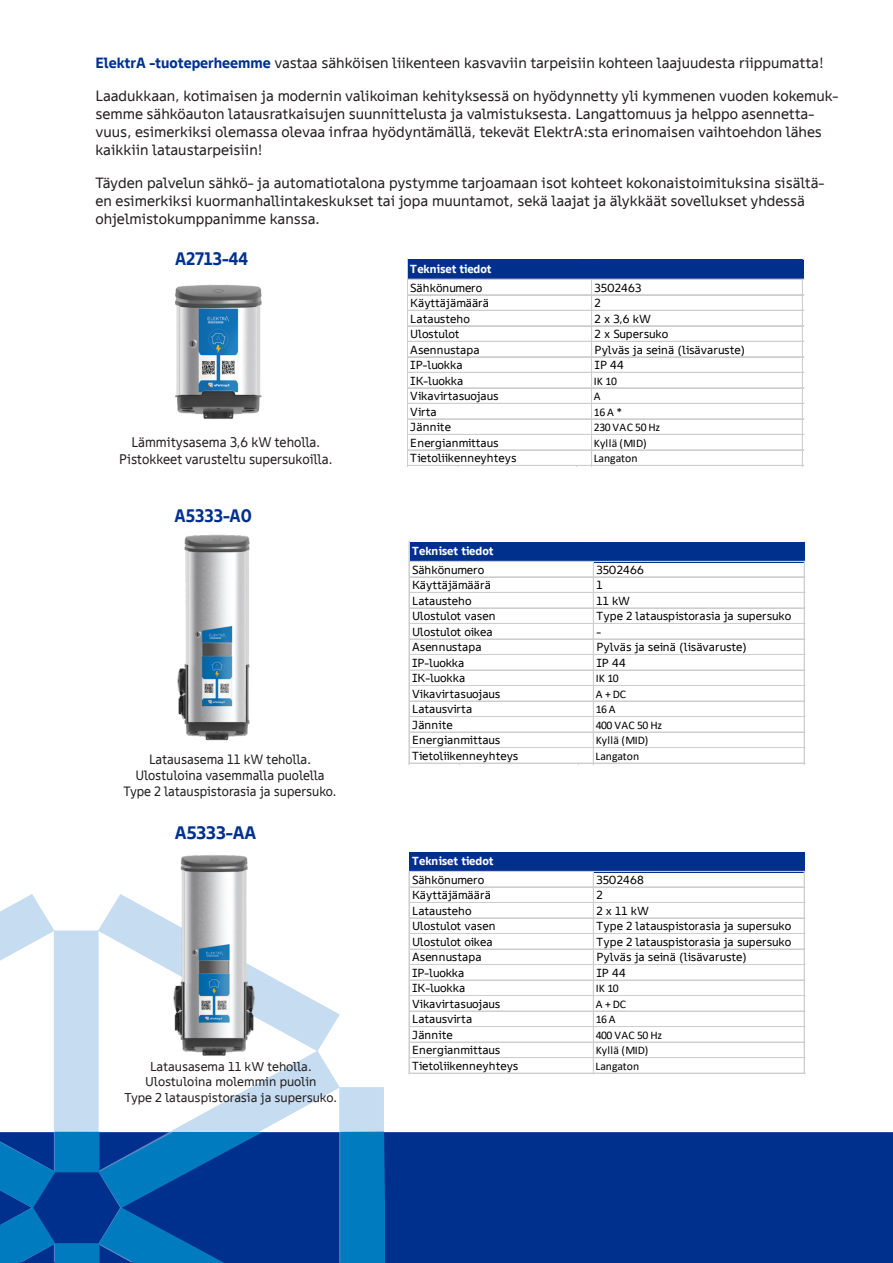
<style>
.page{position:relative;width:893px;height:1263px;background:#fff}
.page>*{position:absolute;margin:0;border:0;box-sizing:border-box;transform-origin:0 0}
.t1{font:18px "TT Fellows Dm Bd";color:#00308f}
.t2{font:18px "TT Fellows Dm Bd";color:#00308f;scale:.95 1}
.t3{font:18px "TT Fellows Dm Bd";color:#00308f;scale:.94 1}
.t4{font:14.7px/18px "TT Fellows";color:#231f20}
.t5{font:13.8px/16.6px "TT Fellows";color:#231f20;text-align:center;scale:.94 1}
.t6{font:13.5px/16.2px "TT Fellows";color:#231f20;text-align:center;scale:.95 1}
.t7{font:12.75px/15.3px "TT Fellows";color:#231f20;text-align:center}
.t8{font:11.7px/15.5px "TT Fellows";color:#000}
.t9{font:11.7px/15.5px "Calibri";color:#000}
.t10{font:11.7px "TT Fellows Dm Bd";letter-spacing:-.005em;color:#fff}
.s1{font-family:"TT Fellows Dm Bd";color:#00308f}
</style>
<div class="page">
<div style="left:385px;top:1132px;width:508px;height:131px;background:#00308e"></div>
<svg style="left:0;top:894px;width:384px;height:237px"></svg>
<svg style="left:0;top:1131px;width:385px;height:132px;background:#0251a4"></svg>
<img style="left:175px;top:284px;width:87px;height:135px">
<img style="left:177px;top:534px;width:73px;height:207px">
<img style="left:167px;top:855px;width:95px;height:205px">
<div style="left:410px;top:542px;width:395px;height:20px;background:#00308e"></div>
<hr style="left:410px;top:561px;width:395px;height:1px;background:#cfcdcd">
<hr style="left:410px;top:577px;width:395px;height:1px;background:#cfcdcd">
<hr style="left:410px;top:592px;width:395px;height:1px;background:#cfcdcd">
<hr style="left:410px;top:608px;width:395px;height:1px;background:#cfcdcd">
<hr style="left:410px;top:623px;width:395px;height:1px;background:#cfcdcd">
<hr style="left:410px;top:639px;width:395px;height:1px;background:#cfcdcd">
<hr style="left:410px;top:654px;width:395px;height:1px;background:#cfcdcd">
<hr style="left:410px;top:670px;width:395px;height:1px;background:#cfcdcd">
<hr style="left:410px;top:685px;width:395px;height:1px;background:#cfcdcd">
<hr style="left:410px;top:701px;width:395px;height:1px;background:#cfcdcd">
<hr style="left:410px;top:716px;width:395px;height:1px;background:#cfcdcd">
<hr style="left:410px;top:732px;width:395px;height:1px;background:#cfcdcd">
<hr style="left:410px;top:747px;width:395px;height:1px;background:#cfcdcd">
<hr style="left:409px;top:541px;width:1px;height:223px;background:#cfcdcd">
<hr style="left:593px;top:562px;width:1px;height:202px;background:#cfcdcd">
<hr style="left:410px;top:763px;width:395px;height:1px;background:#cfcdcd">
<hr style="left:804px;top:562px;width:1px;height:202px;background:#cfcdcd">
<div style="left:410px;top:852px;width:395px;height:20px;background:#00308e"></div>
<hr style="left:410px;top:871px;width:395px;height:1px;background:#cfcdcd">
<hr style="left:410px;top:887px;width:395px;height:1px;background:#cfcdcd">
<hr style="left:410px;top:902px;width:395px;height:1px;background:#cfcdcd">
<hr style="left:410px;top:918px;width:395px;height:1px;background:#cfcdcd">
<hr style="left:410px;top:933px;width:395px;height:1px;background:#cfcdcd">
<hr style="left:410px;top:949px;width:395px;height:1px;background:#cfcdcd">
<hr style="left:410px;top:964px;width:395px;height:1px;background:#cfcdcd">
<hr style="left:410px;top:980px;width:395px;height:1px;background:#cfcdcd">
<hr style="left:410px;top:995px;width:395px;height:1px;background:#cfcdcd">
<hr style="left:410px;top:1011px;width:395px;height:1px;background:#cfcdcd">
<hr style="left:410px;top:1026px;width:395px;height:1px;background:#cfcdcd">
<hr style="left:410px;top:1042px;width:395px;height:1px;background:#cfcdcd">
<hr style="left:410px;top:1057px;width:395px;height:1px;background:#cfcdcd">
<hr style="left:409px;top:871px;width:1px;height:203px;background:#cfcdcd">
<hr style="left:593px;top:872px;width:1px;height:202px;background:#cfcdcd">
<hr style="left:410px;top:1073px;width:395px;height:1px;background:#cfcdcd">
<hr style="left:804px;top:872px;width:1px;height:202px;background:#cfcdcd">
<div style="left:408px;top:260px;width:395px;height:20px;background:#00308e"></div>
<hr style="left:408px;top:279px;width:395px;height:1px;background:#cfcdcd">
<hr style="left:408px;top:294px;width:395px;height:1px;background:#cfcdcd">
<hr style="left:408px;top:295px;width:395px;height:1px;background:#cfcdcd">
<hr style="left:408px;top:310px;width:395px;height:1px;background:#cfcdcd">
<hr style="left:408px;top:325px;width:395px;height:1px;background:#cfcdcd">
<hr style="left:408px;top:326px;width:395px;height:1px;background:#cfcdcd">
<hr style="left:408px;top:341px;width:395px;height:1px;background:#cfcdcd">
<hr style="left:408px;top:356px;width:395px;height:1px;background:#cfcdcd">
<hr style="left:408px;top:357px;width:395px;height:1px;background:#cfcdcd">
<hr style="left:408px;top:372px;width:395px;height:1px;background:#cfcdcd">
<hr style="left:408px;top:387px;width:395px;height:1px;background:#cfcdcd">
<hr style="left:408px;top:388px;width:395px;height:1px;background:#cfcdcd">
<hr style="left:408px;top:419px;width:395px;height:1px;background:#cfcdcd">
<hr style="left:408px;top:434px;width:395px;height:1px;background:#cfcdcd">
<hr style="left:408px;top:450px;width:395px;height:1px;background:#cfcdcd">
<hr style="left:591px;top:280px;width:1px;height:186px;background:#cfcdcd">
<hr style="left:408px;top:465px;width:395px;height:1px;background:#cfcdcd">
<hr style="left:802px;top:280px;width:1px;height:186px;background:#cfcdcd">
<hr style="left:407px;top:259px;width:1px;height:207px;background:#cfcdcd">
<hr style="left:408px;top:403px;width:396px;height:1px;background:#cfcdcd">
<p class="t4" style="left:96px;top:54px;width:730px"><span class="s1">ElektrA -tuoteperheemme</span> vastaa sähköisen liikenteen kasvaviin tarpeisiin kohteen laajuudesta riippumatta!</p>
<p class="t4" style="left:96px;top:86px;width:744px">Laadukkaan, kotimaisen ja modernin valikoiman kehityksessä on hyödynnetty yli kymmenen vuoden kokemuk&shy;semme sähköauton latausratkaisujen suunnittelusta ja valmistuksesta. Langattomuus ja helppo asennetta&shy;vuus, esimerkiksi olemassa olevaa infraa hyödyntämällä, tekevät ElektrA:sta erinomaisen vaihtoehdon lähes kaikkiin lataustarpeisiin!</p>
<p class="t4" style="left:96px;top:173px;width:730px">Täyden palvelun sähkö- ja automatiotalona pystymme tarjoamaan isot kohteet kokonaistoimituksina sisältä&shy;en esimerkiksi kuormanhallintakeskukset tai jopa muuntamot, sekä laajat ja älykkäät sovellukset yhdessä ohjelmistokumppanimme kanssa.</p>
<h1 class="t3" style="left:175px;top:248px;width:79px">A2713-44</h1>
<p class="t5" style="left:119px;top:434px;width:228px">Lämmitysasema 3,6 kW teholla.<br>Pistokkeet varusteltu supersukoilla.</p>
<h1 class="t2" style="left:175px;top:505px;width:83px">A5333-A0</h1>
<p class="t6" style="left:123px;top:751px;width:226px">Latausasema 11 kW teholla.<br>Ulostuloina vasemmalla puolella<br>Type 2 latauspistorasia ja supersuko.</p>
<h1 class="t1" style="left:175px;top:822px;width:83px">A5333-AA</h1>
<p class="t7" style="left:125px;top:1059px;width:214px">Latausasema 11 kW teholla.<br>Ulostuloina molemmin puolin<br>Type 2 latauspistorasia ja supersuko.</p>
<p class="t10" style="left:410px;top:262px;width:83px">Tekniset tiedot</p>
<p class="t8" style="left:410px;top:280px;width:80px">Sähkönumero<br>Käyttäjämäärä<br>Latausteho</p>
<p class="t8" style="left:410px;top:326px;width:71px">Ulostulot<br>Asennustapa<br>IP-luokka<br>IK-luokka</p>
<p class="t8" style="left:410px;top:388px;width:108px">Vikavirtasuojaus<br>Virta<br>Jännite<br>Energianmittaus<br>Tietoliikenneyhteys</p>
<p class="t10" style="left:412px;top:544px;width:83px">Tekniset tiedot</p>
<p class="t8" style="left:412px;top:562px;width:80px">Sähkönumero<br>Käyttäjämäärä<br>Latausteho</p>
<p class="t8" style="left:412px;top:624px;width:82px">Ulostulot oikea</p>
<p class="t8" style="left:412px;top:608px;width:85px">Ulostulot vasen</p>
<p class="t8" style="left:412px;top:639px;width:90px">Asennustapa<br>IP-luokka<br>IK-luokka<br>Vikavirtasuojaus<br>Latausvirta</p>
<p class="t8" style="left:412px;top:717px;width:108px">Jännite<br>Energianmittaus<br>Tietoliikenneyhteys</p>
<p class="t10" style="left:412px;top:854px;width:83px">Tekniset tiedot</p>
<p class="t8" style="left:412px;top:872px;width:80px">Sähkönumero<br>Käyttäjämäärä<br>Latausteho</p>
<p class="t8" style="left:412px;top:934px;width:82px">Ulostulot oikea</p>
<p class="t8" style="left:412px;top:918px;width:85px">Ulostulot vasen</p>
<p class="t8" style="left:412px;top:949px;width:90px">Asennustapa<br>IP-luokka<br>IK-luokka<br>Vikavirtasuojaus<br>Latausvirta</p>
<p class="t8" style="left:412px;top:1027px;width:108px">Jännite<br>Energianmittaus<br>Tietoliikenneyhteys</p>
<p class="t8" style="left:595px;top:280px;width:152px">3502463<br>2<br>2 x 3,6 kW<br>2 x Supersuko<br>Pylväs ja seinä (lisävaruste)<br>IP 44</p>
<p class="t9" style="left:594px;top:373px;width:68px">IK 10<br>A<br>16A*<br>230 VAC 50 Hz<br>Kyllä (MID)<br>Langaton</p>
<p class="t8" style="left:596px;top:562px;width:196px">3502466<br>1<br>11 kW<br>Type 2 latauspistorasia ja supersuko -<br>Pylväs ja seinä (lisävaruste)<br>IP 44</p>
<p class="t9" style="left:596px;top:670px;width:68px">IK 10<br>A+DC<br>16A<br>400 VAC 50 Hz<br>Kyllä (MID)<br>Langaton</p>
<p class="t8" style="left:596px;top:872px;width:196px">3502468<br>2<br>2x11kW<br>Type 2 latauspistorasia ja supersuko<br>Type 2 latauspistorasia ja supersuko<br>Pylväs ja seinä (lisävaruste)<br>IP 44</p>
<p class="t9" style="left:596px;top:980px;width:68px">IK 10<br>A+DC<br>16A<br>400 VAC 50 Hz<br>Kyllä (MID)<br>Langaton</p>
</div>
